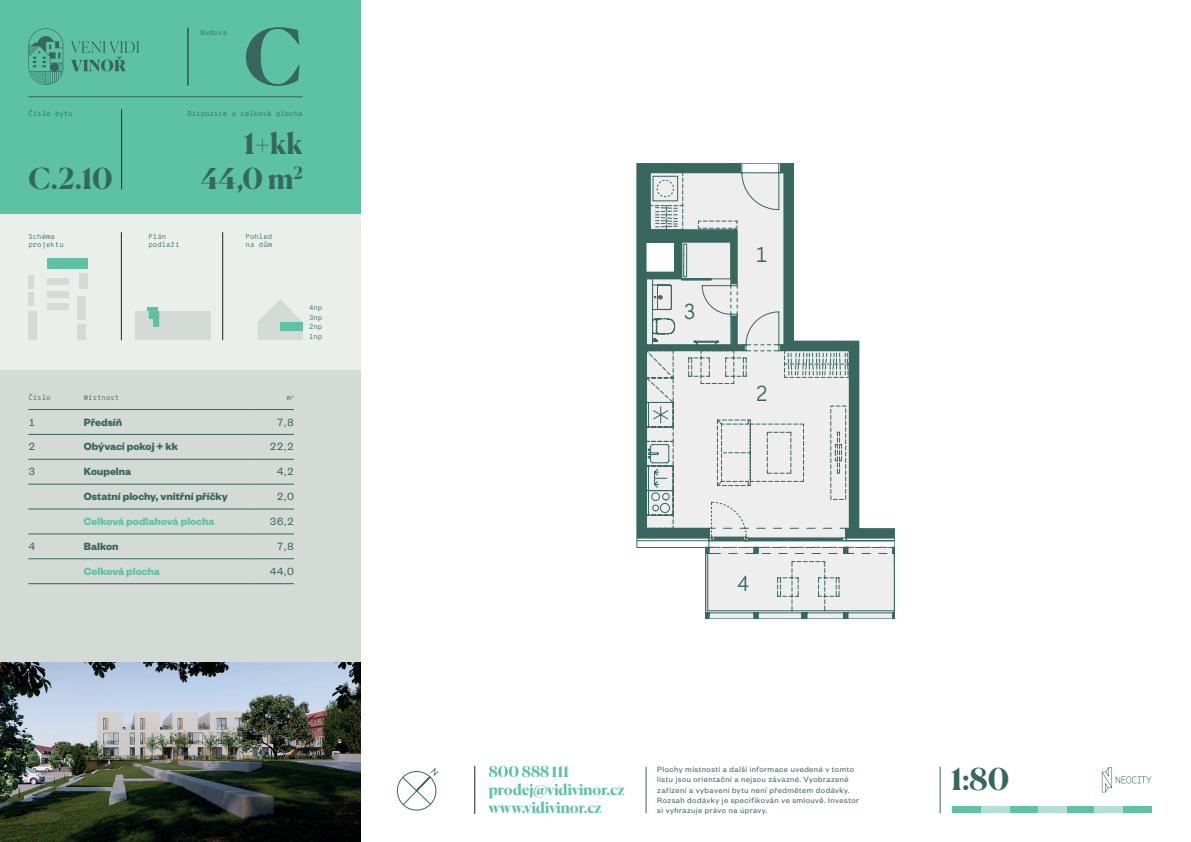
<style>
.page{position:relative;width:1191px;height:842px;background:#fff}
.page>*{position:absolute;margin:0;border:0;box-sizing:border-box;transform-origin:0 0}
.t1{font:700 77.1px "Canela";color:#36675e}
.t2{font:700 30px "Canela";color:#36675e}
.t3{font:700 28.8px/34.6px "Canela";color:#36675e;text-align:right}
.t4{font:300 21.7px "Overpass Mono";color:#36675e}
.t5{font:700 15px/18px "Canela";color:#5cc2a3}
.t6{font:700 11.5px "Founders Grotesk";color:#36675e}
.t7{font:700 11.5px "Founders Grotesk";color:#5cc2a3}
.t8{font:11.5px "Founders Grotesk";color:#36675e}
.t9{font:8.5px/10.2px "Founders Grotesk";letter-spacing:.06em;color:#36675e}
.t10{font:300 7.2px/8.6px "Overpass Mono";color:#36675e}
</style>
<div class="page">
<div style="left:0;top:0;width:360px;height:214px;background:#5cc2a3"></div>
<div style="left:0;top:214px;width:360px;height:160px;background:#eaefec"></div>
<svg style="left:257px;top:299px;width:46px;height:41px"></svg>
<div style="left:280px;top:322px;width:23px;height:9px;background:#5cc2a3"></div>
<div style="left:135px;top:311px;width:76px;height:29px;background:#d4dad5"></div>
<svg style="left:149px;top:311px;width:10px;height:16px"></svg>
<hr style="left:148px;top:307px;width:10px;height:4px;background:#5cc2a3">
<div style="left:144px;top:319px;width:9px;height:12px;background:#d4dad5"></div>
<div style="left:47px;top:278px;width:21px;height:7px;background:#d4dad5"></div>
<div style="left:47px;top:291px;width:21px;height:6px;background:#d4dad5"></div>
<div style="left:79px;top:273px;width:8px;height:16px;background:#d4dad5"></div>
<div style="left:77px;top:297px;width:9px;height:23px;background:#d4dad5"></div>
<div style="left:77px;top:324px;width:9px;height:16px;background:#d4dad5"></div>
<div style="left:28px;top:311px;width:9px;height:29px;background:#d4dad5"></div>
<div style="left:28px;top:292px;width:5px;height:14px;background:#d4dad5"></div>
<div style="left:28px;top:275px;width:5px;height:14px;background:#d4dad5"></div>
<div style="left:47px;top:258px;width:40px;height:11px;background:#5cc2a3"></div>
<div style="left:47px;top:303px;width:21px;height:7px;background:#d4dad5"></div>
<svg style="left:637px;top:163px;width:258px;height:456px"></svg>
<div style="left:0;top:370px;width:360px;height:365px;background:#d4dad5"></div>
<hr style="left:28px;top:409px;width:56px;height:1px;background:#36675e">
<hr style="left:84px;top:409px;width:166px;height:1px;background:#36675e">
<hr style="left:250px;top:409px;width:44px;height:1px;background:#36675e">
<hr style="left:28px;top:434px;width:56px;height:1px;background:#36675e">
<hr style="left:84px;top:434px;width:166px;height:1px;background:#36675e">
<hr style="left:250px;top:434px;width:44px;height:1px;background:#36675e">
<hr style="left:28px;top:459px;width:56px;height:1px;background:#36675e">
<hr style="left:84px;top:459px;width:166px;height:1px;background:#36675e">
<hr style="left:250px;top:459px;width:44px;height:1px;background:#36675e">
<hr style="left:28px;top:484px;width:56px;height:1px;background:#36675e">
<hr style="left:84px;top:484px;width:166px;height:1px;background:#36675e">
<hr style="left:250px;top:484px;width:44px;height:1px;background:#36675e">
<hr style="left:28px;top:509px;width:56px;height:1px;background:#36675e">
<hr style="left:84px;top:509px;width:166px;height:1px;background:#36675e">
<hr style="left:250px;top:509px;width:44px;height:1px;background:#36675e">
<hr style="left:28px;top:534px;width:56px;height:1px;background:#36675e">
<hr style="left:84px;top:534px;width:166px;height:1px;background:#36675e">
<hr style="left:250px;top:534px;width:44px;height:1px;background:#36675e">
<hr style="left:28px;top:559px;width:56px;height:1px;background:#36675e">
<hr style="left:84px;top:559px;width:166px;height:1px;background:#36675e">
<hr style="left:250px;top:559px;width:44px;height:1px;background:#36675e">
<hr style="left:28px;top:583px;width:56px;height:1px;background:#36675e">
<hr style="left:84px;top:583px;width:166px;height:1px;background:#36675e">
<hr style="left:250px;top:583px;width:44px;height:1px;background:#36675e">
<hr style="left:28px;top:97px;width:275px;height:1px;background:#36675e">
<svg style="left:28px;top:28px;width:111px;height:57px"></svg>
<hr style="left:474px;top:766px;width:1px;height:47px;background:#231f20">
<hr style="left:121px;top:232px;width:1px;height:108px;background:#231f20">
<hr style="left:222px;top:232px;width:1px;height:108px;background:#231f20">
<hr style="left:188px;top:28px;width:1px;height:57px;background:#231f20">
<hr style="left:121px;top:110px;width:1px;height:79px;background:#231f20">
<img style="left:0;top:662px;width:360px;height:180px">
<svg style="left:1101px;top:767px;width:50px;height:25px"></svg>
<hr style="left:646px;top:767px;width:1px;height:46px;background:#36675e">
<hr style="left:940px;top:767px;width:1px;height:46px;background:#36675e">
<div style="left:952px;top:806px;width:29px;height:7px;background:#5cc2a3"></div>
<div style="left:1123px;top:806px;width:28px;height:7px;background:#5cc2a3"></div>
<div style="left:1009px;top:806px;width:28px;height:7px;background:#5cc2a3"></div>
<div style="left:1066px;top:806px;width:28px;height:7px;background:#5cc2a3"></div>
<div style="left:981px;top:806px;width:28px;height:7px;background:#b4dfd4"></div>
<div style="left:1037px;top:806px;width:29px;height:7px;background:#b4dfd4"></div>
<div style="left:1094px;top:806px;width:29px;height:7px;background:#b4dfd4"></div>
<svg style="left:396px;top:771px;width:41px;height:40px"></svg>
<p class="t10" style="left:28px;top:109px;width:46px">Číslo bytu</p>
<h3 class="t3" style="left:28px;top:159px;width:86px">C.2.10</h3>
<p class="t10" style="left:28px;top:232px;width:37px">Schéma projektu</p>
<p class="t10" style="left:200px;top:28px;width:28px">Budova</p>
<h1 class="t1" style="left:244px;top:-4px;width:61px">C</h1>
<p class="t10" style="left:187px;top:109px;width:117px">Dispozice a celková plocha</p>
<h3 class="t3" style="left:201px;top:124px;width:103px">1+kk<br>44,0 m<sup>2</sup></h3>
<p class="t10" style="left:148px;top:232px;width:33px">Plán podlaží</p>
<p class="t10" style="left:246px;top:232px;width:28px">Pohled na dům</p>
<p class="t10" style="left:309px;top:303px;width:15px;line-height:9.5px;text-align:justify">4np 3np 2np 1np</p>
<p class="t10" style="left:28px;top:393px;width:24px">Číslo</p>
<p class="t10" style="left:84px;top:393px;width:37px">Místnost</p>
<p class="t10" style="left:287px;top:393px;width:9px">m<sup>2</sup></p>
<h3 class="t8" style="left:28px;top:415px;width:8px">1</h3>
<h3 class="t6" style="left:84px;top:415px;width:40px">Předsíň</h3>
<h3 class="t8" style="left:277px;top:415px;width:19px">7,8</h3>
<h3 class="t8" style="left:28px;top:440px;width:8px">2</h3>
<h3 class="t6" style="left:84px;top:439px;width:96px">Obývací pokoj + kk</h3>
<h3 class="t8" style="left:270px;top:440px;width:26px">22,2</h3>
<h3 class="t8" style="left:28px;top:465px;width:8px">3</h3>
<h3 class="t6" style="left:84px;top:464px;width:49px">Koupelna</h3>
<h3 class="t8" style="left:277px;top:465px;width:19px">4,2</h3>
<h3 class="t6" style="left:84px;top:489px;width:145px">Ostatní plochy, vnitřní příčky</h3>
<h3 class="t8" style="left:277px;top:489px;width:19px">2,0</h3>
<h3 class="t7" style="left:84px;top:514px;width:132px">Celková podlahová plocha</h3>
<h3 class="t8" style="left:270px;top:514px;width:26px">36,2</h3>
<h3 class="t8" style="left:28px;top:539px;width:8px">4</h3>
<h3 class="t6" style="left:84px;top:539px;width:36px">Balkon</h3>
<h3 class="t8" style="left:277px;top:539px;width:19px">7,8</h3>
<h3 class="t7" style="left:84px;top:564px;width:78px">Celková plocha</h3>
<h3 class="t8" style="left:270px;top:564px;width:26px">44,0</h3>
<h3 class="t4" style="left:683px;top:294px;width:15px">3</h3>
<h3 class="t4" style="left:755px;top:237px;width:15px">1</h3>
<h3 class="t4" style="left:755px;top:376px;width:15px">2</h3>
<h3 class="t4" style="left:736px;top:566px;width:15px">4</h3>
<h3 class="t5" style="left:489px;top:761px;width:137px">800 888 111 prodej@vidivinor.cz www.vidivinor.cz</h3>
<h2 class="t2" style="left:950px;top:756px;width:60px">1:80</h2>
<p class="t9" style="left:657px;top:764px;width:203px">Plochy místností a další informace uvedené v tomto listu jsou orientační a nejsou závazné. Vyobrazené zařízení a vybavení bytu není předmětem dodávky.<br>Rozsah dodávky je specifikován ve smlouvě. Investor si vyhrazuje právo na úpravy.</p>
</div>
